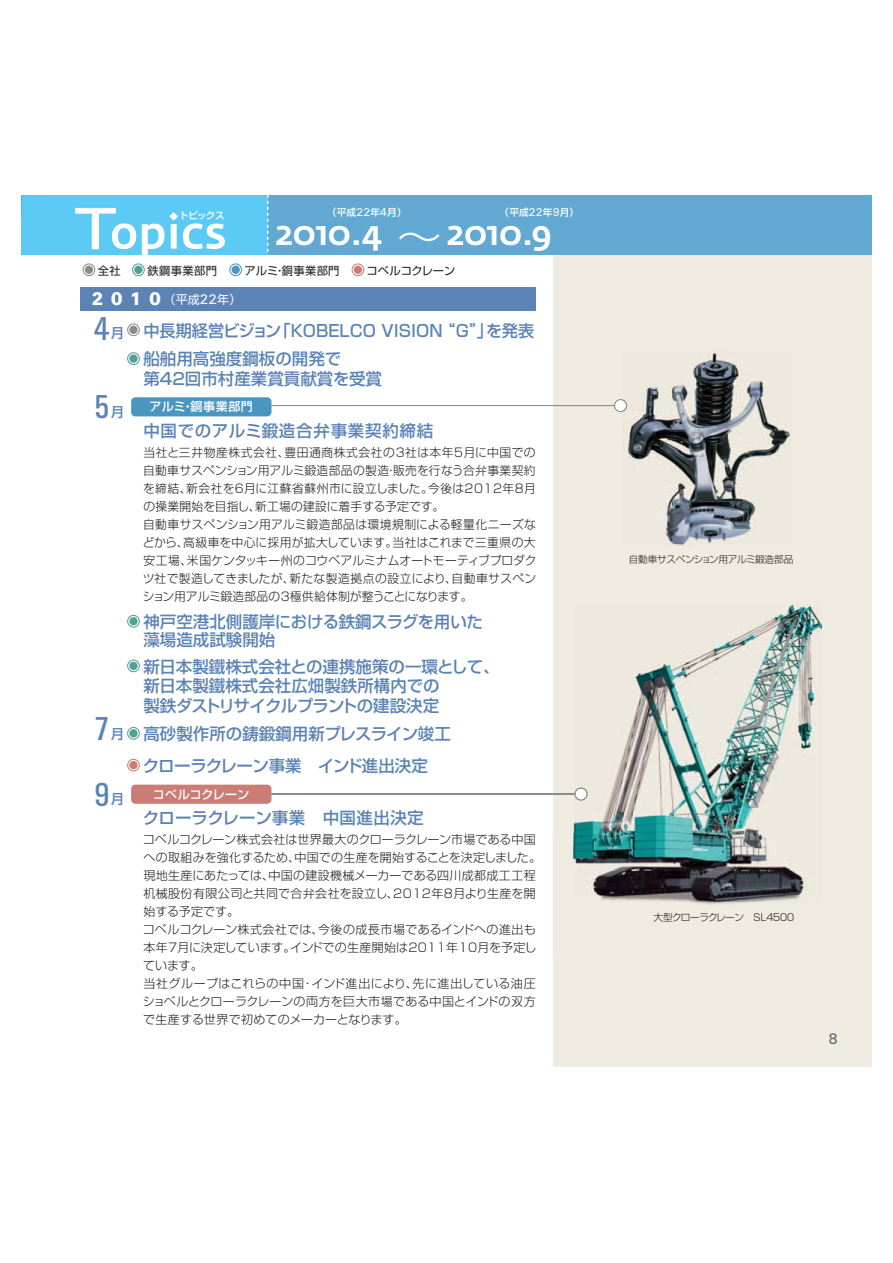
<style>
.page{position:relative;width:893px;height:1263px;background:#fff}
.page>*{position:absolute;margin:0;border:0;box-sizing:border-box;transform-origin:0 0}
.t1{font:45px "Shin Go Pro Light 90 msp RKSJ H";color:#fff}
.t2{font:500 34.5px "Fedra Sans";letter-spacing:-.025em;color:#fff}
.t3{font:33px "Univers Condensed BQ";color:#5c83b5}
.t4{font:16.5px/19.5px "Shin Go Pro Medium 90 msp RKSJ H";color:#5c83b5}
.t5{font:16.5px/31.5px "Shin Go Pro Medium 90 msp RKSJ H";letter-spacing:-.02em;color:#5c83b5}
.t6{font:16.5px "Shin Go Pro Medium 90 msp RKSJ H";letter-spacing:.045em;color:#5c83b5}
.t7{font:15px "Univers BQ";color:#606970}
.t8{font:13.5px "Shin Go Pro Medium 90 msp RKSJ H";color:#5c83b5}
.t9{font:12px/18px "Shin Go Pro Light 90 msp RKSJ H";letter-spacing:.02em;color:#231f20}
.t10{font:12px "Shin Go Pro Regular 90 msp RKSJ H";color:#fff}
.t11{font:12px "Shin Go Pro Medium 90 msp RKSJ H";letter-spacing:.05em;color:#fff}
.t12{font:12px "Shin Go Pro Medium 90 msp RKSJ H";letter-spacing:.02em;color:#fff}
.t13{font:11.25px "Shin Go Pro Regular 90 msp RKSJ H";letter-spacing:.035em;color:#231f20}
.t14{font:11.25px "Shin Go Pro Regular 90 msp RKSJ H";letter-spacing:-.005em;color:#231f20}
.t15{font:9.75px "Shin Go Pro Medium 90 msp RKSJ H";color:#fff}
.t16{font:9.75px "Shin Go Pro Light 90 msp RKSJ H";letter-spacing:-.04em;color:#231f20}
.t17{font:9.75px "Shin Go Pro Light 90 msp RKSJ H";letter-spacing:-.105em;color:#1d1918}
.t18{font:9.6px "Shin Go Pro Medium 90 msp RKSJ H";letter-spacing:-.065em;color:#fff}
.s1{font-family:"Univers BQ";font-size:11.25px}
.s2{font-family:"Univers BQ";font-weight:900;font-size:18px}
.s3{font-family:"Univers BQ";font-size:13.8px}
</style>
<div class="page">
<div style="left:553px;top:196px;width:318px;height:871px;background:#efebe0"></div>
<div style="left:21px;top:196px;width:850px;height:59px;background:#61a9d3"></div>
<div style="left:21px;top:196px;width:247px;height:59px;background:#5bcbf5"></div>
<svg style="left:267px;top:196px;width:1px;height:59px"></svg>
<svg style="left:142px;top:212px;width:83px;height:43px"></svg>
<svg style="left:75px;top:208px;width:61px;height:41px"></svg>
<div style="left:81px;top:287px;width:455px;height:23px;background:#5c83b5"></div>
<div style="left:131px;top:397px;width:140px;height:19px;background:#4b95c1;border-radius:4px"></div>
<svg style="left:133px;top:264px;width:11px;height:12px"></svg>
<div style="left:132px;top:263px;width:13px;height:13px;border:1px solid #4fa097;border-radius:50%"></div>
<div style="left:134px;top:266px;width:9px;height:8px;background:#4fa097;border-radius:50%"></div>
<svg style="left:83px;top:264px;width:12px;height:12px"></svg>
<div style="left:83px;top:263px;width:12px;height:13px;border:1px solid #8a8a8b;border-radius:50%"></div>
<div style="left:85px;top:266px;width:8px;height:8px;background:#8a8a8b;border-radius:50%"></div>
<div style="left:127px;top:323px;width:13px;height:13px;border:1px solid #8a8a8b;border-radius:50%"></div>
<div style="left:129px;top:326px;width:9px;height:8px;background:#8a8a8b;border-radius:50%"></div>
<svg style="left:230px;top:264px;width:11px;height:12px"></svg>
<div style="left:229px;top:263px;width:13px;height:13px;border:1px solid #4b95c1;border-radius:50%"></div>
<div style="left:232px;top:266px;width:8px;height:8px;background:#4b95c1;border-radius:50%"></div>
<div style="left:127px;top:352px;width:13px;height:13px;border:1px solid #4fa097;border-radius:50%"></div>
<div style="left:129px;top:354px;width:9px;height:9px;background:#4fa097;border-radius:50%"></div>
<svg style="left:128px;top:615px;width:11px;height:12px"></svg>
<div style="left:127px;top:615px;width:13px;height:13px;border:1px solid #4fa097;border-radius:50%"></div>
<div style="left:129px;top:617px;width:9px;height:8px;background:#4fa097;border-radius:50%"></div>
<svg style="left:128px;top:727px;width:11px;height:12px"></svg>
<div style="left:127px;top:727px;width:13px;height:13px;border:1px solid #4fa097;border-radius:50%"></div>
<div style="left:129px;top:729px;width:9px;height:8px;background:#4fa097;border-radius:50%"></div>
<div style="left:127px;top:759px;width:13px;height:13px;border:1px solid #cb7c74;border-radius:50%"></div>
<div style="left:129px;top:761px;width:9px;height:8px;background:#cb7c74;border-radius:50%"></div>
<div style="left:127px;top:660px;width:13px;height:12px;border:1px solid #4fa097;border-radius:50%"></div>
<div style="left:129px;top:662px;width:9px;height:8px;background:#4fa097;border-radius:50%"></div>
<svg style="left:352px;top:264px;width:12px;height:12px"></svg>
<div style="left:352px;top:263px;width:12px;height:13px;border:1px solid #cb7c74;border-radius:50%"></div>
<div style="left:354px;top:266px;width:8px;height:8px;background:#cb7c74;border-radius:50%"></div>
<hr style="left:271px;top:794px;width:310px;height:1px;background:#8a8a8b">
<hr style="left:271px;top:405px;width:349px;height:1px;background:#8a8a8b">
<div style="left:131px;top:785px;width:140px;height:19px;background:#cb7c74;border-radius:4px"></div>
<img style="left:552px;top:834px;width:217px;height:122px">
<img style="left:654px;top:912px;width:115px;height:9px">
<img style="left:573px;top:605px;width:249px;height:296px">
<svg style="left:573px;top:788px;width:14px;height:13px"></svg>
<img style="left:627px;top:352px;width:164px;height:194px">
<svg style="left:614px;top:399px;width:13px;height:13px"></svg>
<p class="t18" style="left:179px;top:212px;width:47px">トピックス</p>
<p class="t15" style="left:327px;top:208px;width:81px">（平成<span class="s1">22</span>年<span class="s1">4</span>月）</p>
<p class="t15" style="left:500px;top:208px;width:81px">（平成<span class="s1">22</span>年<span class="s1">9</span>月）</p>
<h1 class="t1" style="left:397px;top:220px;width:47px">～</h1>
<h2 class="t2" style="left:275px;top:213px;width:109px">2010.4</h2>
<h2 class="t2" style="left:446px;top:213px;width:107px">2010.9</h2>
<p class="t13" style="left:98px;top:266px;width:24px">全社</p>
<p class="t13" style="left:147px;top:266px;width:71px">鉄鋼事業部門</p>
<p class="t10" style="left:92px;top:295px;width:151px"><span class="s2">2 0 1 0</span> （平成<span class="s3">22</span>年）</p>
<p class="t13" style="left:245px;top:266px;width:97px">アルミ・銅事業部門</p>
<p class="t14" style="left:367px;top:266px;width:90px">コベルコクレーン</p>
<h3 class="t3" style="left:94px;top:310px;width:18px">4</h3>
<p class="t8" style="left:111px;top:328px;width:15px">月</p>
<h3 class="t3" style="left:94px;top:389px;width:18px">5</h3>
<p class="t8" style="left:111px;top:406px;width:15px">月</p>
<h3 class="t3" style="left:94px;top:711px;width:18px">7</h3>
<p class="t8" style="left:111px;top:729px;width:15px">月</p>
<h3 class="t3" style="left:94px;top:776px;width:18px">9</h3>
<p class="t8" style="left:111px;top:794px;width:15px">月</p>
<h3 class="t4" style="left:143px;top:318px;width:392px;line-height:28.5px">中長期経営ビジョン「KOBELCO VISION “G”」を発表船舶用高強度鋼板の開発で</h3>
<h3 class="t4" style="left:143px;top:371px;width:240px">第42回市村産業賞貢献賞を受賞</h3>
<h3 class="t6" style="left:143px;top:425px;width:291px">中国でのアルミ鍛造合弁事業契約締結</h3>
<p class="t9" style="left:143px;top:445px;width:395px">当社と三井物産株式会社、豊田通商株式会社の3社は本年5月に中国での自動車サスペンション用アルミ鍛造部品の製造・販売を行なう合弁事業契約を締結、新会社を6月に江蘇省蘇州市に設立しました。今後は2012年8月の操業開始を目指し、新工場の建設に着手する予定です。<br>自動車サスペンション用アルミ鍛造部品は環境規制による軽量化ニーズなどから、高級車を中心に採用が拡大しています。当社はこれまで三重県の大安工場、米国ケンタッキー州のコウベアルミナムオートモーティブプロダクツ社で製造してきましたが、新たな製造拠点の設立により、自動車サスペンション用アルミ鍛造部品の3極供給体制が整うことになります。</p>
<h3 class="t4" style="left:143px;top:615px;width:341px;line-height:18px">神戸空港北側護岸における鉄鋼スラグを用いた藻場造成試験開始</h3>
<h3 class="t4" style="left:143px;top:659px;width:358px">新日本製鐵株式会社との連携施策の一環として、新日本製鐵株式会社広畑製鉄所構内での<br>製鉄ダストリサイクルプラントの建設決定</h3>
<h3 class="t5" style="left:143px;top:720px;width:310px">高砂製作所の鋳鍛鋼用新プレスライン竣工クローラクレーン事業　インド進出決定</h3>
<h3 class="t4" style="left:143px;top:810px;width:282px">クローラクレーン事業　中国進出決定</h3>
<p class="t9" style="left:143px;top:832px;width:400px">コベルコクレーン株式会社は世界最大のクローラクレーン市場である中国への取組みを強化するため、中国での生産を開始することを決定しました。現地生産にあたっては、中国の建設機械メーカーである四川成都成工工程机械股份有限公司と共同で合弁会社を設立し、2012年8月より生産を開始する予定です。<br>コベルコクレーン株式会社では、今後の成長市場であるインドへの進出も本年7月に決定しています。インドでの生産開始は2011年10月を予定しています。<br>当社グループはこれらの中国･インド進出により、先に進出している油圧ショベルとクローラクレーンの両方を巨大市場である中国とインドの双方で生産する世界で初めてのメーカーとなります。</p>
<p class="t11" style="left:149px;top:402px;width:105px">アルミ・銅事業部門</p>
<p class="t12" style="left:153px;top:790px;width:98px">コベルコクレーン</p>
<p class="t16" style="left:629px;top:555px;width:166px">自動車サスペンション用アルミ鍛造部品</p>
<p class="t17" style="left:654px;top:913px;width:143px">大型クローラクレーン　ＳＬ４５００</p>
<p class="t7" style="left:829px;top:1030px;width:11px">8</p>
</div>
